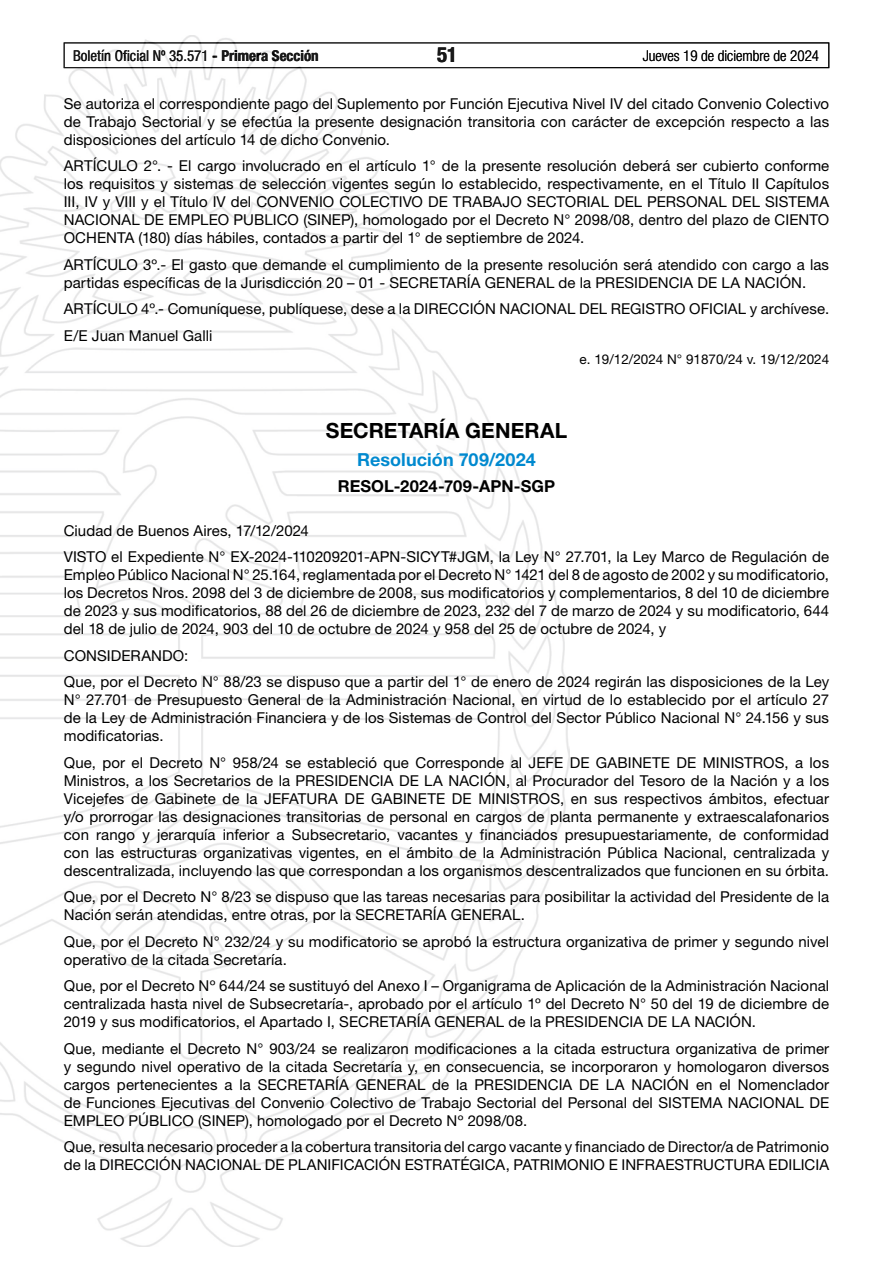
<style>
.page{position:relative;width:893px;height:1263px;background:#fff}
.page>*{position:absolute;margin:0;border:0;box-sizing:border-box;transform-origin:0 0}
.t1{font:700 21px "Helvetica Neue LT Std";letter-spacing:.005em;color:#000}
.t2{font:700 condensed 21px "Helvetica Neue LT Std";color:#000}
.t3{font:700 18px "Helvetica Neue LT Std";letter-spacing:.005em;color:#0089cf}
.t4{font:700 16.5px "Helvetica Neue LT Std";letter-spacing:.01em;color:#000}
.t5{font:15px/18px "Helvetica Neue LT Std";letter-spacing:.005em;color:#000;text-align:justify}
.t6{font:condensed 15px "Helvetica Neue LT Std";color:#000}
.t7{font:300 condensed 15px "Helvetica Neue LT Std";color:#000}
.t8{font:13.5px "Helvetica Neue LT Std";color:#000}
.s1{font-weight:700}
</style>
<div class="page">
<div style="left:64px;top:43px;width:765px;height:25px;border:1px solid #000"></div>
<img style="left:0;top:35px;width:569px;height:1211px">
<p class="t6" style="left:73px;top:47px;width:247px">Boletín Oficial Nº 35.571 <span class="s1">- Primera Sección</span></p>
<h1 class="t2" style="left:437px;top:42px;width:22px">51</h1>
<p class="t7" style="left:643px;top:47px;width:178px">Jueves 19 de diciembre de 2024</p>
<p class="t5" style="left:64px;top:94px;width:767px">Se autoriza el correspondiente pago del Suplemento por Función Ejecutiva Nivel IV del citado Convenio Colectivo de Trabajo Sectorial y se efectúa la presente designación transitoria con carácter de excepción respecto a las disposiciones del artículo 14 de dicho Convenio.</p>
<p class="t5" style="left:64px;top:156px;width:767px">ARTÍCULO 2°. - El cargo involucrado en el artículo 1° de la presente resolución deberá ser cubierto conforme los requisitos y sistemas de selección vigentes según lo establecido, respectivamente, en el Título II Capítulos III, IV y VIII y el Título IV del CONVENIO COLECTIVO DE TRABAJO SECTORIAL DEL PERSONAL DEL SISTEMA NACIONAL DE EMPLEO PUBLICO (SINEP), homologado por el Decreto N° 2098/08, dentro del plazo de CIENTO OCHENTA (180) días hábiles, contados a partir del 1° de septiembre de 2024.</p>
<p class="t5" style="left:64px;top:255px;width:767px">ARTÍCULO 3º.- El gasto que demande el cumplimiento de la presente resolución será atendido con cargo a las partidas específicas de la Jurisdicción 20 – 01 - SECRETARÍA GENERAL de la PRESIDENCIA DE LA NACIÓN.</p>
<p class="t5" style="left:64px;top:295px;width:767px;line-height:26.5px">ARTÍCULO 4º.- Comuníquese, publíquese, dese a la DIRECCIÓN NACIONAL DEL REGISTRO OFICIAL y archívese.<br>E/E Juan Manuel Galli</p>
<p class="t8" style="left:580px;top:351px;width:251px">e. 19/12/2024 N° 91870/24 v. 19/12/2024</p>
<h1 class="t1" style="left:326px;top:417px;width:243px">SECRETARÍA GENERAL</h1>
<p class="t3" style="left:357px;top:448px;width:180px">Resolución 709/2024</p>
<p class="t4" style="left:338px;top:476px;width:219px">RESOL-2024-709-APN-SGP</p>
<p class="t5" style="left:64px;top:517px;width:767px;line-height:26.5px">Ciudad de Buenos Aires, 17/12/2024<br>VISTO el Expediente N° EX-2024-110209201-APN-SICYT#JGM, la Ley N° 27.701, la Ley Marco de Regulación de</p>
<p class="t5" style="left:64px;top:566px;width:767px">Empleo Público Nacional N° 25.164, reglamentada por el Decreto N° 1421 del 8 de agosto de 2002 y su modificatorio, los Decretos Nros. 2098 del 3 de diciembre de 2008, sus modificatorios y complementarios, 8 del 10 de diciembre de 2023 y sus modificatorios, 88 del 26 de diciembre de 2023, 232 del 7 de marzo de 2024 y su modificatorio, 644 del 18 de julio de 2024, 903 del 10 de octubre de 2024 y 958 del 25 de octubre de 2024, y</p>
<p class="t5" style="left:64px;top:642px;width:767px;line-height:26.5px">CONSIDERANDO:<br>Que, por el Decreto N° 88/23 se dispuso que a partir del 1° de enero de 2024 regirán las disposiciones de la Ley</p>
<p class="t5" style="left:64px;top:691px;width:767px">N° 27.701 de Presupuesto General de la Administración Nacional, en virtud de lo establecido por el artículo 27 de la Ley de Administración Financiera y de los Sistemas de Control del Sector Público Nacional N° 24.156 y sus modificatorias.</p>
<p class="t5" style="left:64px;top:753px;width:767px">Que, por el Decreto N° 958/24 se estableció que Corresponde al JEFE DE GABINETE DE MINISTROS, a los Ministros, a los Secretarios de la PRESIDENCIA DE LA NACIÓN, al Procurador del Tesoro de la Nación y a los Vicejefes de Gabinete de la JEFATURA DE GABINETE DE MINISTROS, en sus respectivos ámbitos, efectuar y/o prorrogar las designaciones transitorias de personal en cargos de planta permanente y extraescalafonarios con rango y jerarquía inferior a Subsecretario, vacantes y financiados presupuestariamente, de conformidad con las estructuras organizativas vigentes, en el ámbito de la Administración Pública Nacional, centralizada y descentralizada, incluyendo las que correspondan a los organismos descentralizados que funcionen en su órbita.</p>
<p class="t5" style="left:64px;top:888px;width:767px">Que, por el Decreto N° 8/23 se dispuso que las tareas necesarias para posibilitar la actividad del Presidente de la<br>Nación serán atendidas, entre otras, por la SECRETARÍA GENERAL.</p>
<p class="t5" style="left:64px;top:932px;width:767px">Que, por el Decreto N° 232/24 y su modificatorio se aprobó la estructura organizativa de primer y segundo nivel operativo de la citada Secretaría.</p>
<p class="t5" style="left:64px;top:977px;width:767px">Que, por el Decreto Nº 644/24 se sustituyó del Anexo I – Organigrama de Aplicación de la Administración Nacional centralizada hasta nivel de Subsecretaría-, aprobado por el artículo 1º del Decreto N° 50 del 19 de diciembre de 2019 y sus modificatorios, el Apartado I, SECRETARÍA GENERAL de la PRESIDENCIA DE LA NACIÓN.</p>
<p class="t5" style="left:64px;top:1039px;width:767px">Que, mediante el Decreto N° 903/24 se realizaron modificaciones a la citada estructura organizativa de primer y segundo nivel operativo de la citada Secretaría y, en consecuencia, se incorporaron y homologaron diversos cargos pertenecientes a la SECRETARÍA GENERAL de la PRESIDENCIA DE LA NACIÓN en el Nomenclador de Funciones Ejecutivas del Convenio Colectivo de Trabajo Sectorial del Personal del SISTEMA NACIONAL DE EMPLEO PÚBLICO (SINEP), homologado por el Decreto Nº 2098/08.</p>
<p class="t5" style="left:64px;top:1138px;width:767px">Que, resulta necesario proceder a la cobertura transitoria del cargo vacante y financiado de Director/a de Patrimonio de la DIRECCIÓN NACIONAL DE PLANIFICACIÓN ESTRATÉGICA, PATRIMONIO E INFRAESTRUCTURA EDILICIA</p>
</div>
